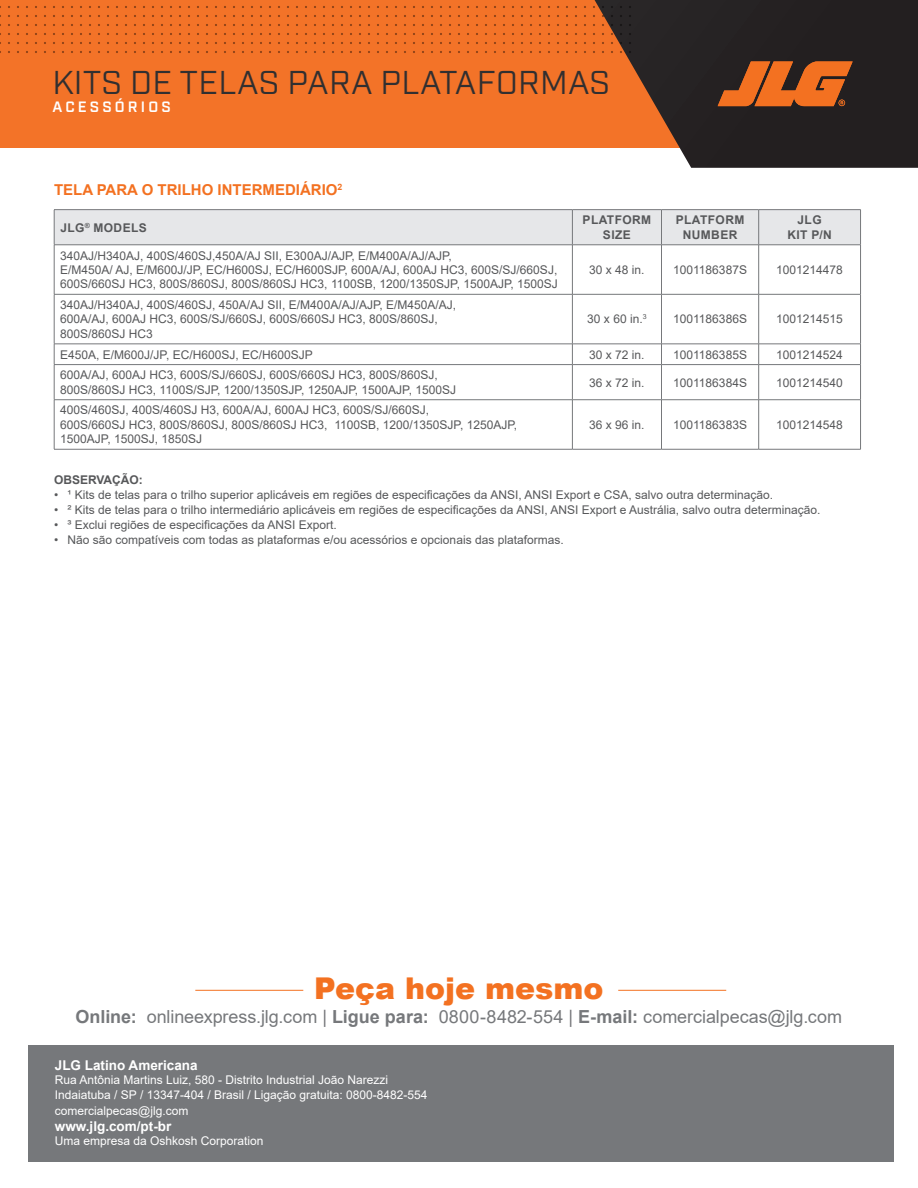
<style>
.page{position:relative;width:918px;height:1188px;background:#fff}
.page>*{position:absolute;margin:0;border:0;box-sizing:border-box;transform-origin:0 0}
.Product_Name{font:33px "Industry";letter-spacing:.01em;color:#312f30}
.jlg-COLOR_text{font:900 30px "Arial";color:#f37121}
.jlg-COLOR_text-2{font:18px "Arial";letter-spacing:-.005em;color:#76787b}
.t1{font:700 15px "Arial";color:#f37121}
.Product_Name-2{font:600 15px "Industry";letter-spacing:.21em;color:#fff}
.t2{font:700 13.5px "Arial";color:#fff}
.t3{font:12px/14.4px "Arial";color:#57585a}
.t4{font:12px "Arial";color:#fff}
.Bullets{font:700 12px/14.4px "Arial";letter-spacing:.035em;color:#57585a;text-align:center}
.Bullets-2{font:700 12px "Arial";color:#57585a}
.s1{font-weight:700}
</style>
<div class="page">
<div style="left:55px;top:210px;width:805px;height:35px;background:#e6e7e9"></div>
<hr style="left:54px;top:209px;width:518px;height:1px;background:#76787b">
<hr style="left:54px;top:210px;width:1px;height:35px;background:#76787b">
<hr style="left:572px;top:209px;width:90px;height:1px;background:#76787b">
<hr style="left:572px;top:210px;width:1px;height:35px;background:#76787b">
<hr style="left:662px;top:209px;width:97px;height:1px;background:#76787b">
<hr style="left:661px;top:210px;width:1px;height:35px;background:#76787b">
<hr style="left:759px;top:209px;width:102px;height:1px;background:#76787b">
<hr style="left:758px;top:210px;width:1px;height:35px;background:#76787b">
<hr style="left:860px;top:210px;width:1px;height:35px;background:#76787b">
<hr style="left:54px;top:245px;width:518px;height:1px;background:#76787b">
<hr style="left:572px;top:245px;width:90px;height:1px;background:#76787b">
<hr style="left:662px;top:245px;width:97px;height:1px;background:#76787b">
<hr style="left:759px;top:245px;width:102px;height:1px;background:#76787b">
<hr style="left:54px;top:245px;width:1px;height:49px;background:#76787b">
<hr style="left:572px;top:245px;width:1px;height:49px;background:#76787b">
<hr style="left:661px;top:245px;width:1px;height:49px;background:#76787b">
<hr style="left:758px;top:245px;width:1px;height:49px;background:#76787b">
<hr style="left:860px;top:245px;width:1px;height:49px;background:#76787b">
<hr style="left:54px;top:294px;width:518px;height:1px;background:#76787b">
<hr style="left:54px;top:295px;width:1px;height:49px;background:#76787b">
<hr style="left:572px;top:294px;width:90px;height:1px;background:#76787b">
<hr style="left:572px;top:295px;width:1px;height:49px;background:#76787b">
<hr style="left:662px;top:294px;width:97px;height:1px;background:#76787b">
<hr style="left:661px;top:295px;width:1px;height:49px;background:#76787b">
<hr style="left:759px;top:294px;width:102px;height:1px;background:#76787b">
<hr style="left:758px;top:295px;width:1px;height:49px;background:#76787b">
<hr style="left:860px;top:295px;width:1px;height:49px;background:#76787b">
<hr style="left:54px;top:344px;width:518px;height:1px;background:#76787b">
<svg style="left:54px;top:344px;width:1px;height:20px"></svg>
<hr style="left:572px;top:344px;width:90px;height:1px;background:#76787b">
<svg style="left:572px;top:344px;width:1px;height:20px"></svg>
<hr style="left:662px;top:344px;width:97px;height:1px;background:#76787b">
<svg style="left:661px;top:345px;width:1px;height:19px"></svg>
<hr style="left:759px;top:344px;width:102px;height:1px;background:#76787b">
<svg style="left:758px;top:344px;width:1px;height:20px"></svg>
<svg style="left:860px;top:345px;width:1px;height:19px"></svg>
<hr style="left:54px;top:364px;width:518px;height:1px;background:#76787b">
<hr style="left:54px;top:365px;width:1px;height:35px;background:#76787b">
<hr style="left:572px;top:364px;width:90px;height:1px;background:#76787b">
<hr style="left:572px;top:365px;width:1px;height:35px;background:#76787b">
<hr style="left:662px;top:364px;width:97px;height:1px;background:#76787b">
<hr style="left:661px;top:365px;width:1px;height:35px;background:#76787b">
<hr style="left:759px;top:364px;width:102px;height:1px;background:#76787b">
<hr style="left:758px;top:365px;width:1px;height:35px;background:#76787b">
<hr style="left:860px;top:365px;width:1px;height:35px;background:#76787b">
<hr style="left:54px;top:399px;width:518px;height:1px;background:#76787b">
<hr style="left:54px;top:400px;width:1px;height:49px;background:#76787b">
<hr style="left:54px;top:449px;width:518px;height:1px;background:#76787b">
<hr style="left:572px;top:399px;width:90px;height:1px;background:#76787b">
<hr style="left:572px;top:400px;width:1px;height:49px;background:#76787b">
<hr style="left:662px;top:399px;width:97px;height:1px;background:#76787b">
<hr style="left:661px;top:400px;width:1px;height:49px;background:#76787b">
<hr style="left:759px;top:399px;width:102px;height:1px;background:#76787b">
<hr style="left:758px;top:400px;width:1px;height:49px;background:#76787b">
<hr style="left:860px;top:400px;width:1px;height:49px;background:#76787b">
<hr style="left:572px;top:449px;width:90px;height:1px;background:#76787b">
<hr style="left:662px;top:449px;width:97px;height:1px;background:#76787b">
<hr style="left:759px;top:449px;width:102px;height:1px;background:#76787b">
<div style="left:0;top:0;width:694px;height:148px;background:#f37328"></div>
<svg style="left:625px;top:0;width:293px;height:168px"></svg>
<svg style="left:718px;top:61px;width:135px;height:45px"></svg>
<svg style="left:0;top:0;width:631px;height:53px"></svg>
<hr style="left:618px;top:990px;width:108px;height:1px;background:#f37121">
<hr style="left:195px;top:990px;width:108px;height:1px;background:#f37121">
<div style="left:28px;top:1045px;width:865px;height:117px;background:#76787b"></div>
<p class="Product_Name" style="left:53px;top:63px;width:559px">KITS DE TELAS PARA PLATAFORMAS</p>
<p class="Product_Name-2" style="left:52px;top:98px;width:120px">ACESSÓRIOS</p>
<p class="t1" style="left:54px;top:180px;width:290px">TELA PARA O TRILHO INTERMEDIÁRIO<sup>2</sup></p>
<p class="Bullets" style="left:60px;top:220px;width:88px">JLG<sup>®</sup> MODELS</p>
<p class="Bullets" style="left:583px;top:213px;width:70px">PLATFORM<br>SIZE</p>
<p class="Bullets" style="left:676px;top:213px;width:70px">PLATFORM<br>NUMBER</p>
<p class="Bullets" style="left:798px;top:213px;width:26px">JLG</p>
<p class="Bullets" style="left:787px;top:228px;width:46px">KIT P/N</p>
<p class="t3" style="left:60px;top:248px;width:393px">340AJ/H340AJ, 400S/460SJ,450A/AJ SII, E300AJ/AJP, E/M400A/AJ/AJP,</p>
<p class="t3" style="left:60px;top:262px;width:499px">E/M450A/ AJ, E/M600J/JP, EC/H600SJ, EC/H600SJP, 600A/AJ, 600AJ HC3, 600S/SJ/660SJ,</p>
<p class="t3" style="left:60px;top:277px;width:499px">600S/660SJ HC3, 800S/860SJ, 800S/860SJ HC3, 1100SB, 1200/1350SJP, 1500AJP, 1500SJ</p>
<p class="t3" style="left:60px;top:298px;width:398px">340AJ/H340AJ, 400S/460SJ, 450A/AJ SII, E/M400A/AJ/AJP, E/M450A/AJ,</p>
<p class="t3" style="left:60px;top:312px;width:379px">600A/AJ, 600AJ HC3, 600S/SJ/660SJ, 600S/660SJ HC3, 800S/860SJ,</p>
<p class="t3" style="left:60px;top:326px;width:94px">800S/860SJ HC3</p>
<p class="t3" style="left:589px;top:262px;width:57px">30 x 48 in.</p>
<p class="t3" style="left:673px;top:262px;width:75px">1001186387S</p>
<p class="t3" style="left:776px;top:262px;width:68px">1001214478</p>
<p class="t3" style="left:587px;top:312px;width:61px">30 x 60 in.<sup>3</sup></p>
<p class="t3" style="left:673px;top:312px;width:75px">1001186386S</p>
<p class="t3" style="left:776px;top:312px;width:68px">1001214515</p>
<p class="t3" style="left:60px;top:347px;width:254px">E450A, E/M600J/JP, EC/H600SJ, EC/H600SJP</p>
<p class="t3" style="left:589px;top:347px;width:57px">30 x 72 in.</p>
<p class="t3" style="left:673px;top:347px;width:75px">1001186385S</p>
<p class="t3" style="left:776px;top:347px;width:68px">1001214524</p>
<p class="t3" style="left:60px;top:368px;width:379px">600A/AJ, 600AJ HC3, 600S/SJ/660SJ, 600S/660SJ HC3, 800S/860SJ,</p>
<p class="t3" style="left:60px;top:382px;width:397px">800S/860SJ HC3, 1100S/SJP, 1200/1350SJP, 1250AJP, 1500AJP, 1500SJ</p>
<p class="t3" style="left:589px;top:375px;width:57px">36 x 72 in.</p>
<p class="t3" style="left:673px;top:375px;width:75px">1001186384S</p>
<p class="t3" style="left:776px;top:375px;width:68px">1001214540</p>
<p class="t3" style="left:60px;top:403px;width:370px">400S/460SJ, 400S/460SJ H3, 600A/AJ, 600AJ HC3, 600S/SJ/660SJ,</p>
<p class="t3" style="left:60px;top:417px;width:458px">600S/660SJ HC3, 800S/860SJ, 800S/860SJ HC3, 1100SB, 1200/1350SJP, 1250AJP,<br>1500AJP, 1500SJ, 1850SJ</p>
<p class="t3" style="left:589px;top:417px;width:57px">36 x 96 in.</p>
<p class="t3" style="left:673px;top:417px;width:75px">1001186383S</p>
<p class="t3" style="left:776px;top:417px;width:68px">1001214548</p>
<p class="Bullets-2" style="left:54px;top:471px;width:90px">OBSERVAÇÃO:</p>
<p class="t3" style="left:54px;top:487px;width:721px">• ¹ Kits de telas para o trilho superior aplicáveis em regiões de especificações da ANSI, ANSI Export e CSA, salvo outra determinação.</p>
<p class="t3" style="left:54px;top:502px;width:768px">• ² Kits de telas para o trilho intermediário aplicáveis em regiões de especificações da ANSI, ANSI Export e Austrália, salvo outra determinação.</p>
<p class="t3" style="left:54px;top:517px;width:284px">• ³ Exclui regiões de especificações da ANSI Export.</p>
<p class="t3" style="left:54px;top:532px;width:511px">• Não são compatíveis com todas as plataformas e/ou acessórios e opcionais das plataformas.</p>
<p class="jlg-COLOR_text" style="left:314px;top:967px;width:291px">Peça hoje mesmo</p>
<p class="jlg-COLOR_text-2" style="left:75px;top:1004px;width:768px"><span class="s1">Online:</span> onlineexpress.jlg.com | <span class="s1">Ligue para:</span> 0800-8482-554 | <span class="s1">E-mail:</span> comercialpecas@jlg.com</p>
<p class="t2" style="left:55px;top:1056px;width:144px">JLG Latino Americana</p>
<p class="t4" style="left:55px;top:1072px;width:335px">Rua Antônia Martins Luiz, 580 - Distrito Industrial João Narezzi</p>
<p class="t4" style="left:55px;top:1086px;width:374px">Indaiatuba / SP / 13347-404 / Brasil / Ligação gratuita: 0800-8482-554</p>
<p class="t4" style="left:55px;top:1102px;width:135px">comercialpecas@jlg.com</p>
<p class="t2" style="left:55px;top:1117px;width:118px">www.jlg.com/pt-br</p>
<p class="t4" style="left:55px;top:1133px;width:210px">Uma empresa da Oshkosh Corporation</p>
</div>
